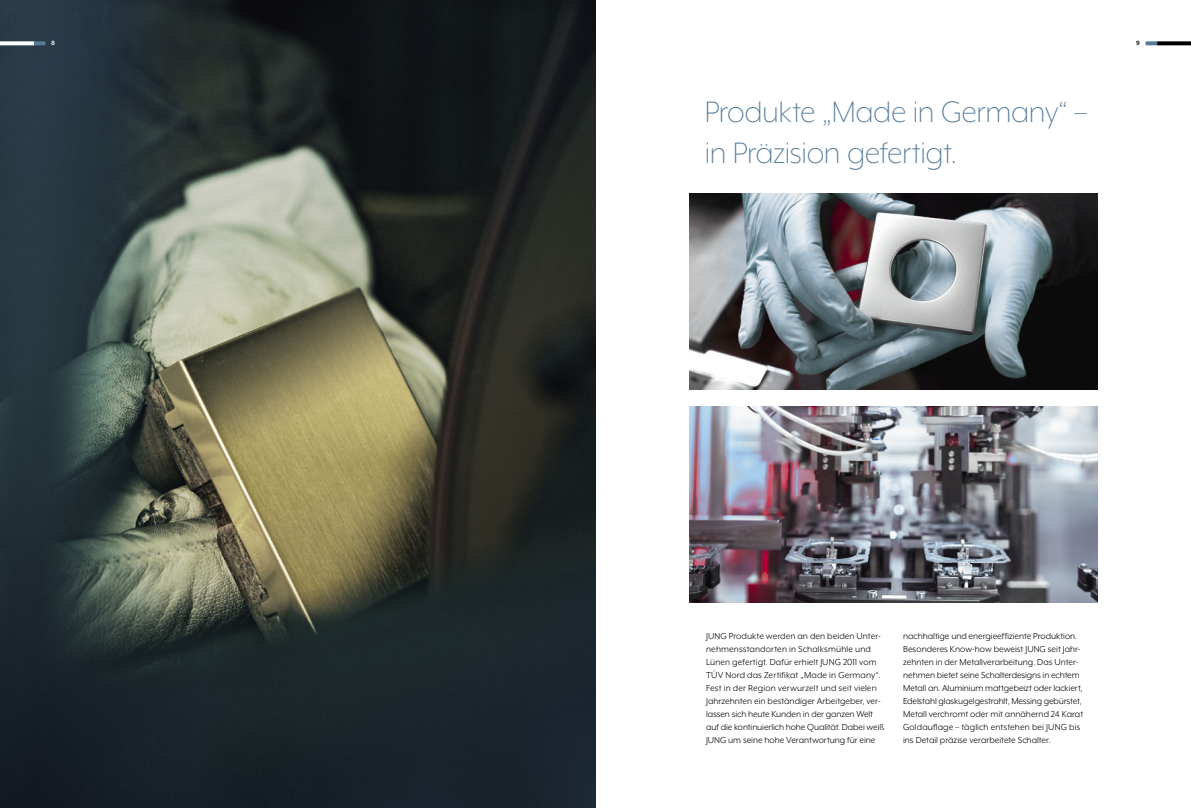
<style>
.page{position:relative;width:1191px;height:808px;background:#fff}
.page>*{position:absolute;margin:0;border:0;box-sizing:border-box;transform-origin:0 0}
.t1{font:300 34px/40.8px "Mr Eaves XL Mod OT";letter-spacing:-.01em;color:#567c98}
.t2{font:10px/13px "Mr Eaves XL Mod OT";color:#000}
.t3{font:700 7px "Mr Eaves XL Mod OT";color:#fff}
.t4{font:700 7px "Mr Eaves XL Mod OT";color:#000}
</style>
<div class="page">
<img style="left:0;top:0;width:595px;height:808px">
<img style="left:689px;top:194px;width:408px;height:195px">
<img style="left:689px;top:406px;width:408px;height:196px">
<svg style="left:1145px;top:41px;width:12px;height:4px"></svg>
<svg style="left:1157px;top:41px;width:34px;height:4px"></svg>
<svg style="left:34px;top:41px;width:11px;height:4px"></svg>
<svg style="left:0;top:41px;width:34px;height:4px"></svg>
<p class="t3" style="left:51px;top:40px;width:5px">8</p>
<p class="t4" style="left:1136px;top:40px;width:5px">9</p>
<h1 class="t1" style="left:704px;top:91px;width:384px">Produkte „Made in Germany“ – in Präzision gefertigt.</h1>
<p class="t2" style="left:706px;top:629px;width:180px">JUNG Produkte werden an den beiden Unter&shy;nehmensstandorten in Schalksmühle und Lünen gefertigt. Dafür erhielt JUNG 2011 vom TÜV Nord das Zertifikat „Made in Germany“.<br>Fest in der Region verwurzelt und seit vielen Jahrzehnten ein beständiger Arbeitgeber, ver&shy;lassen sich heute Kunden in der ganzen Welt auf die kontinuierlich hohe Qualität. Dabei weiß JUNG um seine hohe Verantwortung für eine</p>
<p class="t2" style="left:903px;top:629px;width:181px">nachhaltige und energieeffiziente Produktion.<br>Besonderes Know-how beweist JUNG seit Jahr&shy;zehnten in der Metallverarbeitung. Das Unter&shy;nehmen bietet seine Schalterdesigns in echtem Metall an. Aluminium mattgebeizt oder lackiert, Edelstahl glaskugelgestrahlt, Messing gebürstet, Metall verchromt oder mit annähernd 24 Karat Goldauflage – täglich entstehen bei JUNG bis ins Detail präzise verarbeitete Schalter.</p>
</div>
